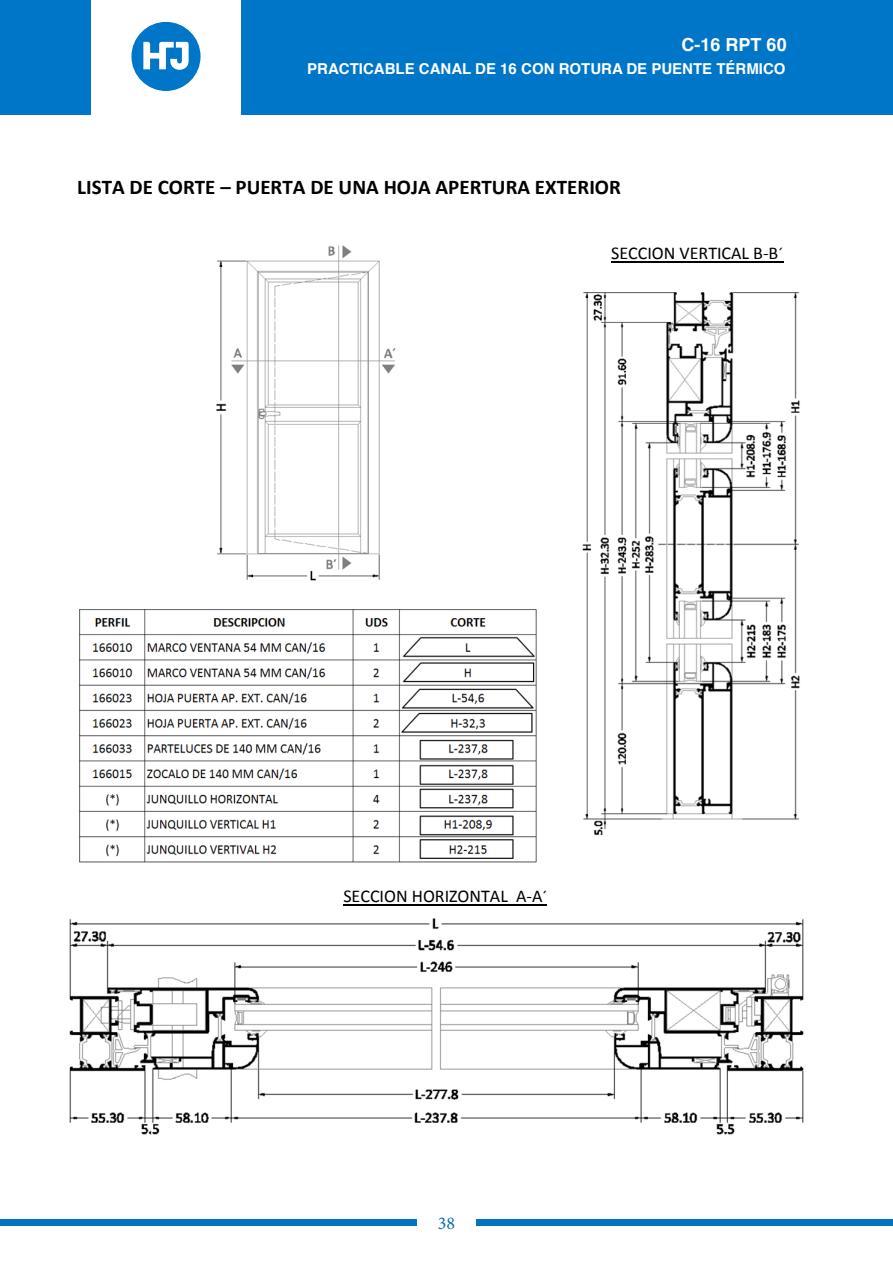
<style>
.page{position:relative;width:893px;height:1263px;background:#fff}
.page>*{position:absolute;margin:0;border:0;box-sizing:border-box;transform-origin:0 0}
.t1{font:700 27px "Calibri";color:#fff}
.t2{font:700 21px "Calibri";color:#000}
.t3{font:18px "Calibri";color:#000}
.t4{font:700 18px "Helvetica";color:#fff}
.t5{font:18px "Minion Pro";color:#066dac}
.t6{font:700 15px "Helvetica";color:#fff}
.s1{font-size:16.5px}
</style>
<div class="page">
<img style="left:582px;top:292px;width:218px;height:543px">
<img style="left:69px;top:918px;width:735px;height:217px">
<img style="left:216px;top:245px;width:180px;height:336px">
<hr style="left:611px;top:261px;width:172px;height:1px;background:#000">
<hr style="left:343px;top:904px;width:204px;height:1px;background:#000">
<img style="left:79px;top:609px;width:458px;height:254px">
<svg style="left:131px;top:22px;width:70px;height:69px"></svg>
<div style="left:0;top:0;width:90px;height:114px;background:#0076c8"></div>
<div style="left:241px;top:0;width:652px;height:114px;background:#0076c8"></div>
<div style="left:0;top:1219px;width:417px;height:7px;background:#0074bd"></div>
<div style="left:476px;top:1219px;width:417px;height:7px;background:#0074bd"></div>
<p class="t4" style="left:682px;top:30px;width:107px">C-16 RPT 60</p>
<p class="t6" style="left:307px;top:57px;width:480px">PRACTICABLE CANAL DE 16 CON ROTURA DE PUENTE TÉRMICO</p>
<p class="t1" style="left:663px;top:64px;width:134px">C‐16 RPT 60</p>
<p class="t2" style="left:77px;top:174px;width:545px">LISTA DE CORTE – PUERTA DE UNA HOJA APERTURA EXTERIOR</p>
<p class="t3" style="left:611px;top:242px;width:174px">SECCION VERTICAL B‐B<span class="s1">´</span></p>
<p class="t3" style="left:343px;top:885px;width:205px">SECCION HORIZONTAL A‐A<span class="s1">´</span></p>
<p class="t5" style="left:438px;top:1211px;width:19px">38</p>
</div>
